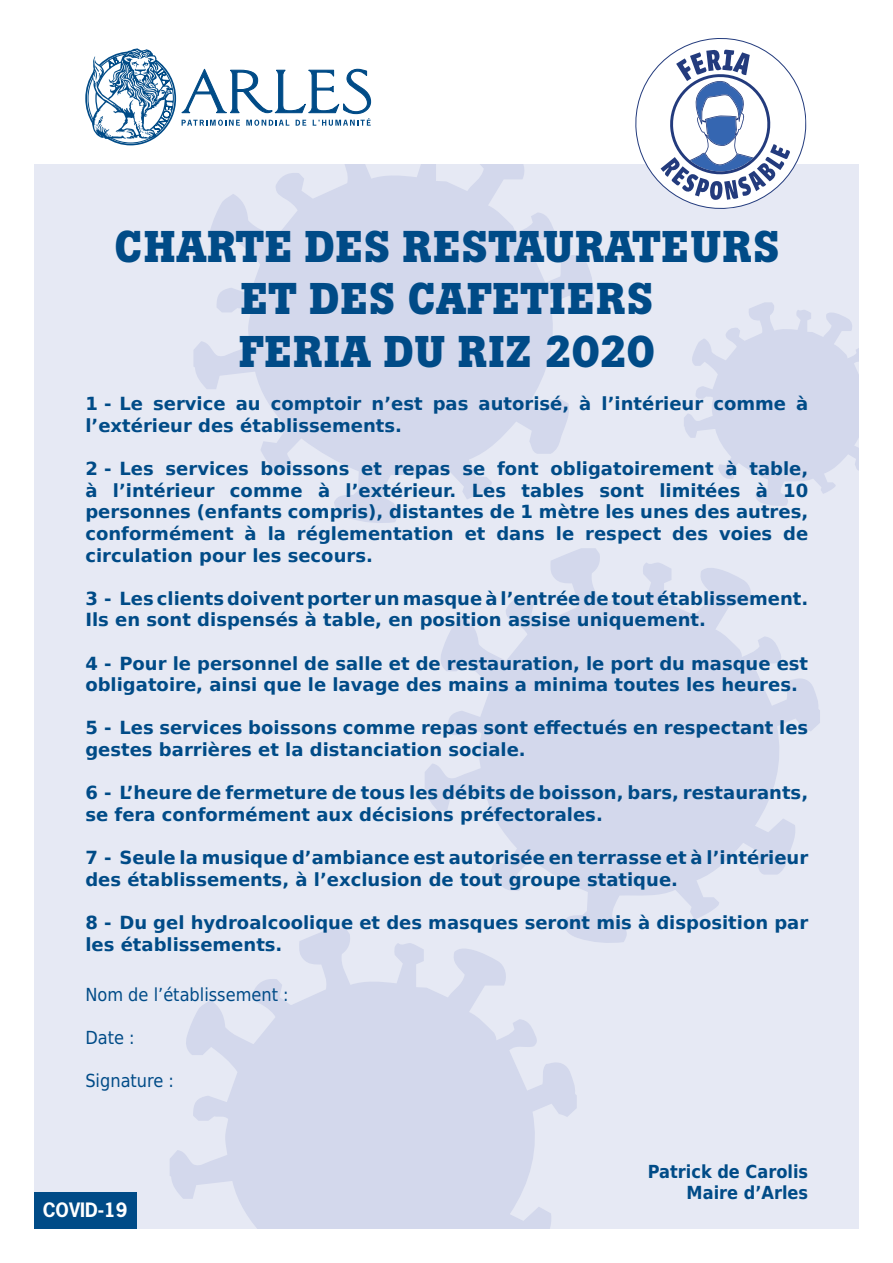
<style>
.page{position:relative;width:893px;height:1263px;background:#fff}
.page>*{position:absolute;margin:0;border:0;box-sizing:border-box;transform-origin:0 0}
.t1{font:700 43.95px/52.8px "Boton";letter-spacing:.02em;color:#004b87;text-align:center}
.t2{font:700 18.6px "News Gothic";color:#fff}
.t3{font:700 18px/21.6px "DejaVu Sans";color:#004b87}
.t4{font:18px "DejaVu Sans Condensed";color:#004b87}
.t5{font:700 18px/21.6px "DejaVu Sans Condensed";color:#004b87;text-align:right}
</style>
<div class="page">
<div style="left:35px;top:164px;width:824px;height:1065px;background:#e6e9f4"></div>
<svg style="left:193px;top:164px;width:401px;height:359px;fill:#d3d8ec"></svg>
<svg style="left:684px;top:302px;width:175px;height:204px"></svg>
<svg style="left:425px;top:548px;width:395px;height:395px;fill:#d3d8ec"></svg>
<svg style="left:170px;top:928px;width:407px;height:301px;fill:#d3d8ec"></svg>
<svg style="left:85px;top:48px;width:286px;height:97px"></svg>
<div style="left:34px;top:1192px;width:103px;height:37px;background:#004b87"></div>
<svg style="left:635px;top:38px;width:172px;height:171px"></svg>
<h1 class="t1" style="left:115px;top:220px;width:666px">CHARTE DES RESTAURATEURS<br>ET DES CAFETIERS<br>FERIA DU RIZ 2020</h1>
<p class="t3" style="left:85px;top:393px;width:724px">1 - Le service au comptoir n’est pas autorisé, à l’intérieur comme à l’extérieur des établissements.</p>
<p class="t3" style="left:85px;top:457px;width:724px;text-align:justify">2 - Les services boissons et repas se font obligatoirement à table, à l’intérieur comme à l’extérieur. Les tables sont limitées à 10 personnes (enfants compris), distantes de 1 mètre les unes des autres, conformément à la réglementation et dans le respect des voies de circulation pour les secours.</p>
<p class="t3" style="left:85px;top:587px;width:724px">3 - Les clients doivent porter un masque à l’entrée de tout établissement.<br>Ils en sont dispensés à table, en position assise uniquement.</p>
<p class="t3" style="left:85px;top:652px;width:724px">4 - Pour le personnel de salle et de restauration, le port du masque est obligatoire, ainsi que le lavage des mains a minima toutes les heures.</p>
<p class="t3" style="left:85px;top:717px;width:724px">5 - Les services boissons comme repas sont effectués en respectant les gestes barrières et la distanciation sociale.</p>
<p class="t3" style="left:85px;top:781px;width:724px">6 - L’heure de fermeture de tous les débits de boisson, bars, restaurants, se fera conformément aux décisions préfectorales.</p>
<p class="t3" style="left:85px;top:846px;width:724px">7 - Seule la musique d’ambiance est autorisée en terrasse et à l’intérieur des établissements, à l’exclusion de tout groupe statique.</p>
<p class="t3" style="left:85px;top:911px;width:724px;line-height:22.5px">8 - Du gel hydroalcoolique et des masques seront mis à disposition par les établissements.</p>
<p class="t4" style="left:85px;top:980px;width:205px">Nom de l’établissement :</p>
<p class="t4" style="left:85px;top:1023px;width:51px">Date :</p>
<p class="t4" style="left:85px;top:1066px;width:90px">Signature :</p>
<p class="t2" style="left:43px;top:1197px;width:86px">COVID-19</p>
<p class="t5" style="left:648px;top:1160px;width:162px">Patrick de Carolis<br>Maire d’Arles</p>
</div>
